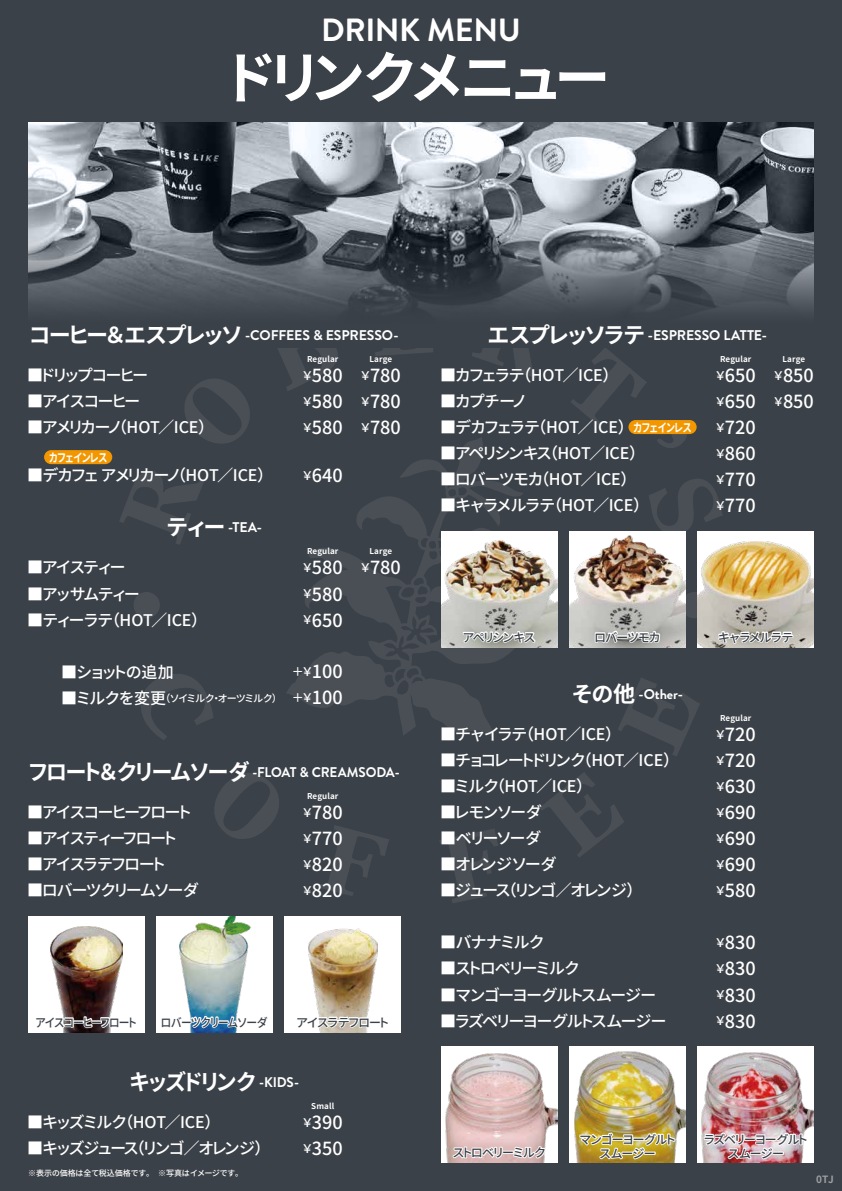
<style>
.page{position:relative;width:842px;height:1191px;background:#3b4148}
.page>*{position:absolute;margin:0;border:0;box-sizing:border-box;transform-origin:0 0}
.t1{font:56.1px "Gen Shin Gothic P Bold";letter-spacing:-.035em;color:#fff}
.t2{font:700 32.1px "Brandon Grotesque";letter-spacing:-.015em;color:#fff}
.t3{font:22px "Gen Shin Gothic P Bold";letter-spacing:-.025em;color:#fff;scale:.96 1}
.t4{font:18px/26.1px "Gen Shin Gothic P Medium";color:#fff;text-align:justify}
.t5{font:16px "Gen Shin Gothic P Medium";letter-spacing:-.02em;color:#fff}
.t6{font:16px "Gen Shin Gothic P Medium";letter-spacing:-.05em;color:#fff}
.t7{font:16px "Gen Shin Gothic P Medium";letter-spacing:-.04em;color:#fff}
.t8{font:16px "Gen Shin Gothic P Medium";letter-spacing:-.045em;color:#fff}
.t9{font:16px "Gen Shin Gothic P Medium";letter-spacing:-.055em;color:#fff}
.t10{font:16px "Gen Shin Gothic P Medium";letter-spacing:-.06em;color:#fff}
.t11{font:700 14px "Brandon Grotesque";letter-spacing:-.01em;color:#fff}
.t12{font:700 14px "Brandon Grotesque";letter-spacing:-.01em;color:#fff;scale:.96 1}
.t13{font:12px/14px "Gen Shin Gothic P Medium";letter-spacing:-.015em;color:#3b4148;text-align:center}
.t14{font:12px "Gen Jyuu Gothic P Bold";color:#fff;scale:.8 1}
.t15{font:12px "Gen Shin Gothic P Medium";letter-spacing:-.015em;color:#3b4148;scale:.9 1}
.t16{font:12px "Gen Shin Gothic P Medium";letter-spacing:-.04em;color:#3b4148;scale:.9 1}
.t17{font:12px "Gen Shin Gothic P Medium";letter-spacing:-.06em;color:#3b4148}
.t18{font:10px "Gen Shin Gothic P Medium";letter-spacing:-.035em;color:#fff}
.t19{font:10px "Gen Shin Gothic P Bold";color:#fff}
.t20{font:700 8px "Gen Shin Gothic";letter-spacing:.015em;color:#fff}
.t21{font:8px "Gen Shin Gothic P Medium";color:#fff}
.s1{font-family:"Gen Shin Gothic P Bold";font-weight:400;font-size:22px}
.s2{font-size:12px}
.s3{font-size:16px}
.s4{font-family:"Brandon Grotesque";font-weight:700;font-size:14px}
</style>
<div class="page">
<svg style="left:120px;top:348px;width:602px;height:555px"></svg>
<div style="left:441px;top:531px;width:116px;height:116px;background:#fff"></div>
<img style="left:441px;top:540px;width:116px;height:107px">
<div style="left:569px;top:531px;width:117px;height:116px;background:#fff"></div>
<img style="left:569px;top:535px;width:117px;height:112px">
<div style="left:156px;top:916px;width:117px;height:116px;background:#fff"></div>
<img style="left:180px;top:916px;width:71px;height:81px">
<div style="left:285px;top:916px;width:116px;height:116px;background:#fff"></div>
<img style="left:309px;top:928px;width:69px;height:104px">
<div style="left:28px;top:916px;width:116px;height:116px;background:#fff"></div>
<img style="left:51px;top:926px;width:71px;height:106px">
<div style="left:698px;top:531px;width:116px;height:116px;background:#fff"></div>
<img style="left:698px;top:541px;width:116px;height:106px">
<div style="left:569px;top:1046px;width:117px;height:117px;background:#fff"></div>
<img style="left:574px;top:1051px;width:112px;height:112px">
<div style="left:698px;top:1046px;width:116px;height:117px;background:#fff"></div>
<img style="left:701px;top:1052px;width:113px;height:111px">
<div style="left:441px;top:1046px;width:116px;height:117px;background:#fff"></div>
<img style="left:446px;top:1053px;width:111px;height:110px">
<img style="left:28px;top:122px;width:786px;height:105px">
<svg style="left:28px;top:227px;width:786px;height:86px"></svg>
<div style="left:44px;top:450px;width:68px;height:14px;background:#f39700;border-radius:7px"></div>
<svg style="left:160px;top:997px;width:110px;height:36px"></svg>
<svg style="left:309px;top:1007px;width:69px;height:23px"></svg>
<svg style="left:51px;top:1010px;width:71px;height:20px"></svg>
<div style="left:628px;top:420px;width:69px;height:14px;background:#f39700;border-radius:7px"></div>
<svg style="left:594px;top:629px;width:67px;height:15px"></svg>
<svg style="left:717px;top:622px;width:77px;height:32px"></svg>
<svg style="left:460px;top:626px;width:77px;height:19px"></svg>
<svg style="left:578px;top:1131px;width:99px;height:30px"></svg>
<img style="left:703px;top:1124px;width:106px;height:37px">
<svg style="left:450px;top:1144px;width:98px;height:16px"></svg>
<h2 class="t2" style="left:321px;top:8px;width:201px">DRINK MENU</h2>
<h1 class="t1" style="left:233px;top:35px;width:377px">ドリンクメニュー</h1>
<p class="t11" style="left:30px;top:325px;width:369px"><span class="s1">コーヒー＆エスプレッソ</span> -COFFEES &amp; ESPRESSO-</p>
<p class="t20" style="left:307px;top:353px;width:33px">Regular</p>
<p class="t20" style="left:369px;top:353px;width:24px">Large</p>
<p class="t4" style="left:303px;top:362px;width:100px"><span class="s2">￥</span>580　<span class="s2">￥</span>780<span class="s2">￥</span>580　<span class="s2">￥</span>780<span class="s2">￥</span>580　<span class="s2">￥</span>780</p>
<p class="t4" style="left:303px;top:462px;width:42px"><span class="s2">￥</span>640</p>
<p class="t5" style="left:27px;top:363px;width:122px">■ドリップコーヒー</p>
<p class="t5" style="left:27px;top:389px;width:114px">■アイスコーヒー</p>
<p class="t5" style="left:27px;top:415px;width:181px">■アメリカーノ（HOT／ICE）</p>
<p class="t5" style="left:27px;top:463px;width:240px">■デカフェ アメリカーノ（HOT／ICE）</p>
<p class="t14" style="left:49px;top:448px;width:74px">カフェインレス</p>
<p class="t11" style="left:167px;top:518px;width:97px"><span class="s1">ティー</span> -TEA-</p>
<p class="t5" style="left:27px;top:556px;width:100px">■アイスティー</p>
<p class="t10" style="left:27px;top:582px;width:114px">■アッサムティー</p>
<p class="t5" style="left:27px;top:608px;width:174px">■ティーラテ（HOT／ICE）</p>
<p class="t5" style="left:61px;top:660px;width:114px">■ショットの追加</p>
<p class="t18" style="left:61px;top:690px;width:217px"><span class="s3">■ミルクを変更</span>（ソイミルク・オーツミルク）</p>
<p class="t20" style="left:307px;top:545px;width:33px">Regular</p>
<p class="t20" style="left:369px;top:545px;width:24px">Large</p>
<p class="t4" style="left:303px;top:554px;width:100px;text-align:left"><span class="s2">￥</span>580　<span class="s2">￥</span>780<span class="s2">￥</span>580<br><span class="s2">￥</span>650</p>
<p class="t4" style="left:293px;top:658px;width:52px"><span class="s2">＋￥</span>100<span class="s2">＋￥</span>100</p>
<p class="t12" style="left:29px;top:762px;width:387px"><span class="s1">フロート＆クリームソーダ</span> -FLOAT &amp; CREAMSODA-</p>
<p class="t5" style="left:27px;top:800px;width:165px">■アイスコーヒーフロート</p>
<p class="t9" style="left:27px;top:826px;width:151px">■アイスティーフロート</p>
<p class="t5" style="left:27px;top:852px;width:139px">■アイスラテフロート</p>
<p class="t8" style="left:27px;top:878px;width:173px">■ロバーツクリームソーダ</p>
<p class="t20" style="left:307px;top:790px;width:33px">Regular</p>
<p class="t4" style="left:303px;top:799px;width:42px"><span class="s2">￥</span>780<span class="s2">￥</span>770<span class="s2">￥</span>820<span class="s2">￥</span>820</p>
<p class="t15" style="left:36px;top:1013px;width:114px">アイスコーヒーフロート</p>
<p class="t16" style="left:162px;top:1013px;width:119px">ロバーツクリームソーダ</p>
<p class="t13" style="left:297px;top:1015px;width:93px">アイスラテフロート</p>
<h3 class="t3" style="left:130px;top:1064px;width:178px">キッズドリンク <span class="s4">-KIDS-</span></h3>
<p class="t5" style="left:27px;top:1110px;width:187px">■キッズミルク（HOT／ICE）</p>
<p class="t6" style="left:27px;top:1136px;width:237px">■キッズジュース（リンゴ／オレンジ）</p>
<p class="t20" style="left:311px;top:1099px;width:24px">Small</p>
<p class="t4" style="left:303px;top:1109px;width:42px"><span class="s2">￥</span>390<span class="s2">￥</span>350</p>
<p class="t21" style="left:28px;top:1167px;width:213px">※表示の価格は全て税込価格です。　※写真はイメージです。</p>
<p class="t11" style="left:488px;top:325px;width:281px"><span class="s1">エスプレッソラテ</span> -ESPRESSO LATTE-</p>
<p class="t20" style="left:720px;top:353px;width:33px">Regular</p>
<p class="t20" style="left:782px;top:353px;width:24px">Large</p>
<p class="t4" style="left:716px;top:362px;width:100px;text-align:left"><span class="s2">￥</span>650　<span class="s2">￥</span>850<span class="s2">￥</span>650　<span class="s2">￥</span>850<span class="s2">￥</span>720<br><span class="s2">￥</span>860<br><span class="s2">￥</span>770<br><span class="s2">￥</span>770</p>
<p class="t5" style="left:440px;top:363px;width:172px">■カフェラテ（HOT／ICE）</p>
<p class="t5" style="left:440px;top:389px;width:87px">■カプチーノ</p>
<p class="t5" style="left:440px;top:415px;width:187px">■デカフェラテ（HOT／ICE）</p>
<p class="t5" style="left:440px;top:441px;width:199px">■アペリシンキス（HOT／ICE）</p>
<p class="t5" style="left:440px;top:467px;width:190px">■ロバーツモカ（HOT／ICE）</p>
<p class="t5" style="left:440px;top:493px;width:203px">■キャラメルラテ（HOT／ICE）</p>
<p class="t14" style="left:633px;top:418px;width:74px">カフェインレス</p>
<p class="t17" style="left:463px;top:628px;width:74px">アペリシンキス</p>
<p class="t13" style="left:595px;top:630px;width:66px">ロバーツモカ</p>
<p class="t13" style="left:718px;top:630px;width:76px">キャラメルラテ</p>
<p class="t11" style="left:572px;top:684px;width:112px"><span class="s1">その他</span> -Other-</p>
<p class="t5" style="left:440px;top:722px;width:175px">■チャイラテ（HOT／ICE）</p>
<p class="t5" style="left:440px;top:748px;width:232px">■チョコレートドリンク（HOT／ICE）</p>
<p class="t5" style="left:440px;top:774px;width:146px">■ミルク（HOT／ICE）</p>
<p class="t5" style="left:440px;top:800px;width:103px">■レモンソーダ</p>
<p class="t5" style="left:440px;top:826px;width:102px">■ベリーソーダ</p>
<p class="t5" style="left:440px;top:852px;width:118px">■オレンジソーダ</p>
<p class="t7" style="left:440px;top:878px;width:196px">■ジュース（リンゴ／オレンジ）</p>
<p class="t5" style="left:440px;top:930px;width:105px">■バナナミルク</p>
<p class="t5" style="left:440px;top:956px;width:141px">■ストロベリーミルク</p>
<p class="t5" style="left:440px;top:983px;width:217px">■マンゴーヨーグルトスムージー</p>
<p class="t5" style="left:440px;top:1009px;width:228px">■ラズベリーヨーグルトスムージー</p>
<p class="t20" style="left:720px;top:712px;width:33px">Regular</p>
<p class="t4" style="left:716px;top:721px;width:42px"><span class="s2">￥</span>720<span class="s2">￥</span>720<span class="s2">￥</span>630<span class="s2">￥</span>690<span class="s2">￥</span>690<span class="s2">￥</span>690<span class="s2">￥</span>580</p>
<p class="t4" style="left:716px;top:929px;width:42px"><span class="s2">￥</span>830<span class="s2">￥</span>830<span class="s2">￥</span>830<span class="s2">￥</span>830</p>
<p class="t13" style="left:580px;top:1132px;width:97px">マンゴーヨーグルトスムージー</p>
<p class="t13" style="left:704px;top:1132px;width:105px">ラズベリーヨーグルト</p>
<p class="t13" style="left:453px;top:1145px;width:94px">ストロベリーミルク</p>
<p class="t13" style="left:728px;top:1146px;width:57px">スムージー</p>
<p class="t19" style="left:816px;top:1171px;width:19px">0TJ</p>
</div>
